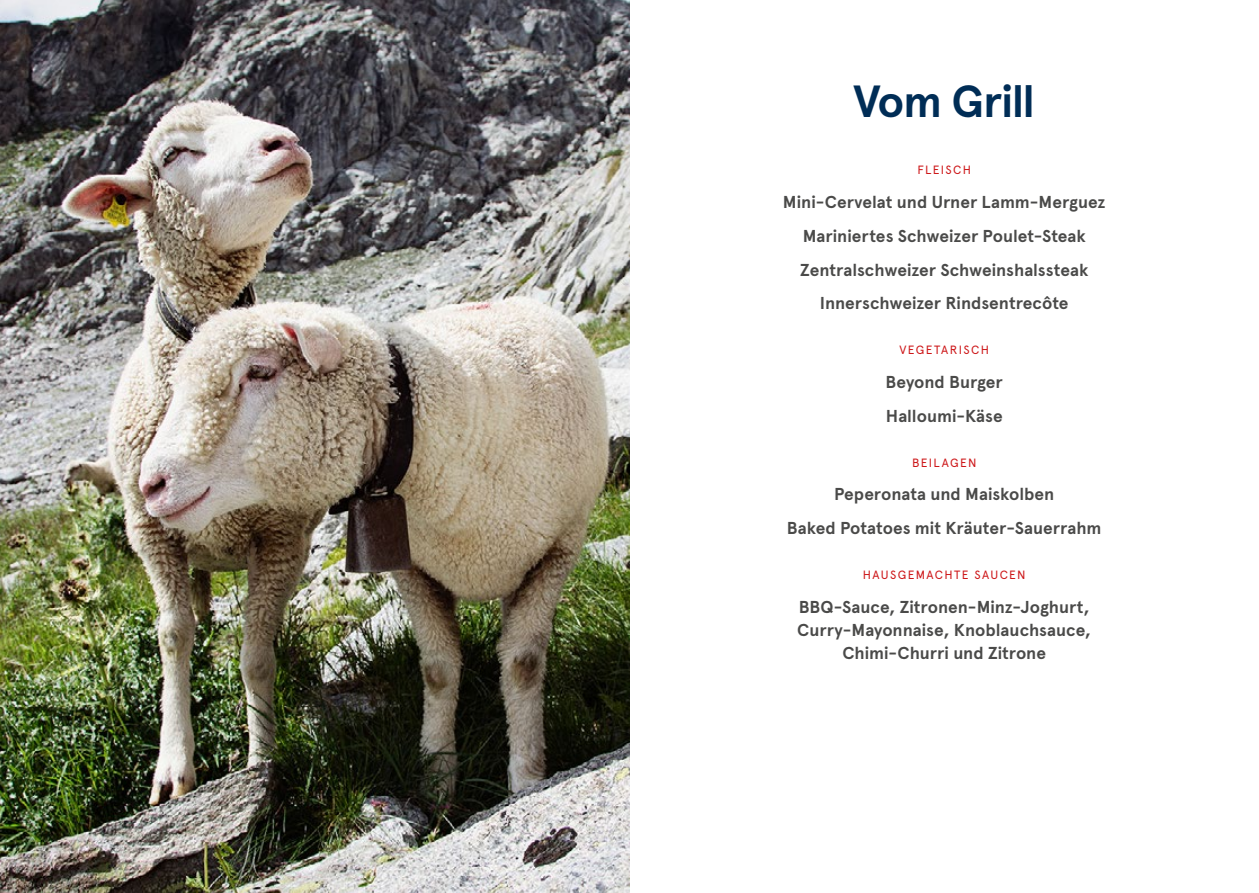
<style>
.page{position:relative;width:1259px;height:893px;background:#fff}
.page>*{position:absolute;margin:0;border:0;box-sizing:border-box;transform-origin:0 0}
.t1{font:700 45px "Apercu Pro";letter-spacing:-.03em;color:#002d56}
.t2{font:700 17.25px/33.8px "Apercu Pro";color:#4a4a49;text-align:center}
.t3{font:12px "Apercu Pro";letter-spacing:.115em;color:#cd1719}
</style>
<div class="page">
<img style="left:0;top:0;width:629px;height:893px">
<h1 class="t1" style="left:853px;top:67px;width:183px">Vom Grill</h1>
<p class="t3" style="left:917px;top:161px;width:55px">FLEISCH</p>
<p class="t2" style="left:783px;top:185px;width:324px">Mini-Cervelat und Urner Lamm-Merguez Mariniertes Schweizer Poulet-Steak Zentralschweizer Schweinshalssteak Innerschweizer Rindsentrecôte</p>
<p class="t3" style="left:899px;top:341px;width:91px">VEGETARISCH</p>
<p class="t2" style="left:885px;top:365px;width:119px;text-align:left">Beyond Burger<br>Halloumi-Käse</p>
<p class="t3" style="left:912px;top:453px;width:66px">BEILAGEN</p>
<p class="t2" style="left:787px;top:477px;width:316px">Peperonata und Maiskolben<br>Baked Potatoes mit Kräuter-Sauerrahm</p>
<p class="t3" style="left:862px;top:566px;width:164px">HAUSGEMACHTE SAUCEN</p>
<p class="t2" style="left:797px;top:594px;width:295px;line-height:23.1px">BBQ-Sauce, Zitronen-Minz-Joghurt,<br>Curry-Mayonnaise, Knoblauchsauce,<br>Chimi-Churri und Zitrone</p>
</div>
